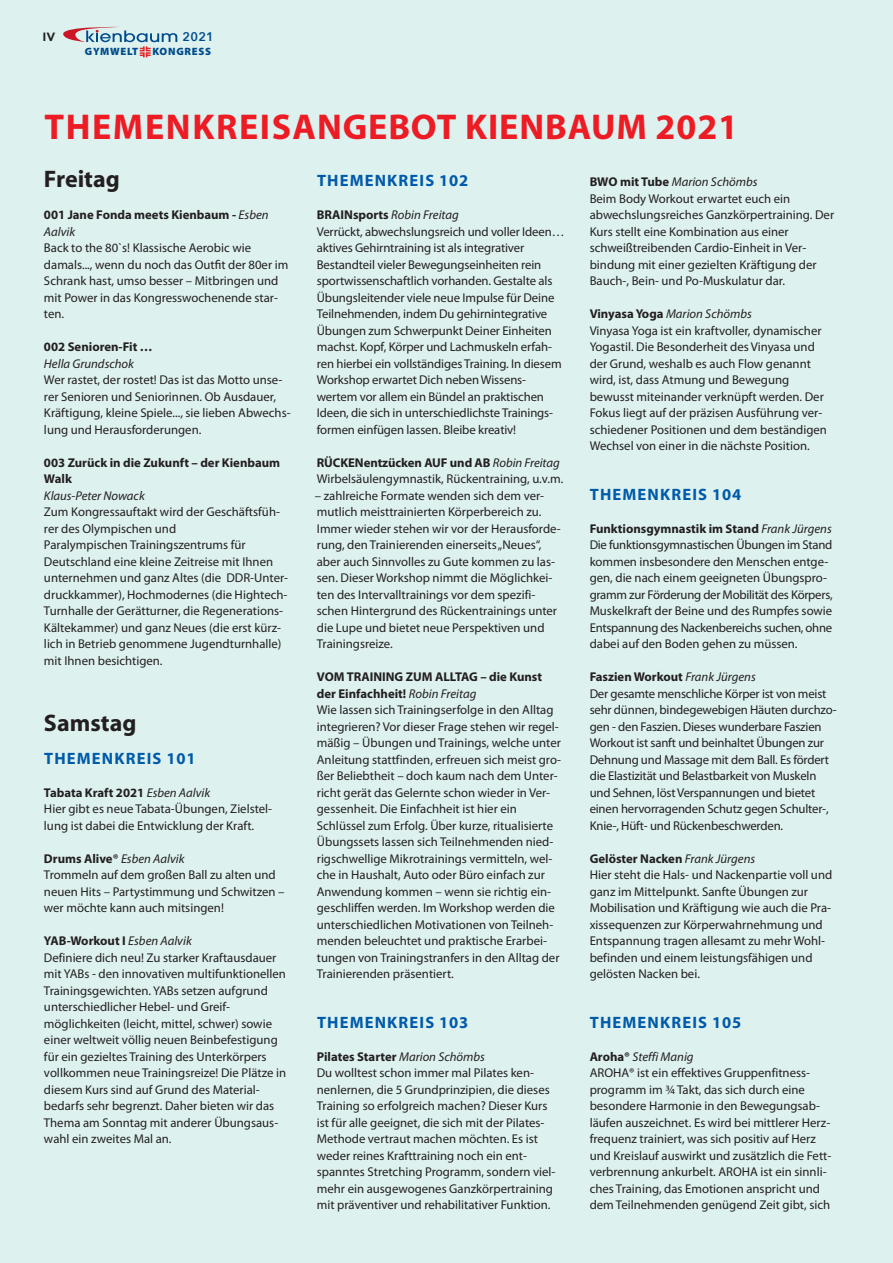
<style>
.page{position:relative;width:893px;height:1263px;background:#ddf1ef}
.page>*{position:absolute;margin:0;border:0;box-sizing:border-box;transform-origin:0 0}
.t1{font:700 36px "Myriad Pro";letter-spacing:.025em;color:#ed1c24}
.t2{font:700 24px "Myriad";color:#231f20}
.t3{font:700 24px "Myriad Pro";color:#231f20}
.t4{font:700 16.5px "Myriad Pro";letter-spacing:.07em;color:#005aaa}
.t5{font:12.75px/16.5px "Myriad Pro";color:#231f20}
.t6{font:700 12.75px/16.5px "Myriad Pro";color:#231f20}
.t7{font:italic 12.75px "Myriad Pro";color:#231f20}
.t8{font:600 12.45px "Avenir Next";color:#004b8c}
.t9{font:700 12px "Gotham";color:#231f20}
.t10{font:900 10.65px "Myriad Pro";letter-spacing:.07em;color:#004b8c}
.s1{font-weight:400;font-style:italic}
.s2{font-weight:700}
.s3{font-style:italic}
</style>
<div class="page">
<svg style="left:63px;top:26px;width:114px;height:31px"></svg>
<p class="t9" style="left:42px;top:30px;width:15px">IV</p>
<p class="t8" style="left:183px;top:29px;width:33px">2021</p>
<p class="t10" style="left:85px;top:48px;width:55px">GYMWELT</p>
<p class="t10" style="left:152px;top:48px;width:60px">KONGRESS</p>
<h1 class="t1" style="left:44px;top:113px;width:695px">THEMENKREISANGEBOT KIENBAUM 2021</h1>
<h2 class="t2" style="left:44px;top:170px;width:77px">Freitag</h2>
<p class="t6" style="left:44px;top:207px;width:226px">001 Jane Fonda meets Kienbaum - <span class="s1">Esben<br>Aalvik</span></p>
<p class="t5" style="left:44px;top:240px;width:246px">Back to the 80`s! Klassische Aerobic wie damals..., wenn du noch das Outfit der 80er im Schrank hast, umso besser – Mitbringen und mit Power in das Kongresswochen ende star&shy;ten.</p>
<p class="t6" style="left:44px;top:339px;width:110px">002 Senioren-Fit …</p>
<p class="t7" style="left:44px;top:358px;width:92px">Hella Grundschok</p>
<p class="t5" style="left:44px;top:372px;width:248px">Wer rastet, der rostet! Das ist das Motto unse&shy;rer Senioren und Seniorinnen. Ob Aus dauer, Kräftigung, kleine Spiele..., sie lieben Abwechs&shy;lung und Herausforderungen.</p>
<p class="t6" style="left:44px;top:455px;width:238px">003 Zurück in die Zukunft – der Kienbaum<br>Walk</p>
<p class="t7" style="left:44px;top:490px;width:102px">Klaus-Peter Nowack</p>
<p class="t5" style="left:44px;top:504px;width:245px">Zum Kongressauftakt wird der Geschäftsfüh&shy;rer des Olympischen und<br>Paralympischen Trainingszentrums für Deutschland eine kleine Zeitreise mit Ihnen unternehmen und ganz Altes (die DDR-Unter&shy;druckkammer), Hochmodernes (die Hightech-Turnhalle der Gerätturner, die Regenerations-Kältekammer) und ganz Neues (die erst kürz&shy;lich in Betrieb genommene Jugendturnhalle) mit Ihnen besichtigen.</p>
<h2 class="t3" style="left:44px;top:713px;width:94px">Samstag</h2>
<p class="t4" style="left:44px;top:752px;width:153px">THEMENKREIS 101</p>
<p class="t5" style="left:44px;top:785px;width:230px"><span class="s2">Tabata Kraft 2021</span> <span class="s3">Esben Aalvik<br></span>Hier gibt es neue Tabata-Übungen, Zielstel - lung ist dabei die Entwicklung der Kraft.</p>
<p class="t5" style="left:44px;top:851px;width:242px"><span class="s2">Drums Alive®</span> <span class="s3">Esben Aalvik<br></span>Trommeln auf dem großen Ball zu alten und neuen Hits – Partystimmung und Schwitzen – wer möchte kann auch mitsingen!</p>
<p class="t5" style="left:44px;top:933px;width:244px"><span class="s2">YAB-Workout I</span> <span class="s3">Esben Aalvik<br></span>Definiere dich neu! Zu starker Kraftausdauer mit YABs - den innovativen multifunktionel len Trainingsgewichten. YABs setzen auf grund unterschiedlicher Hebel- und Greif - möglichkeiten (leicht, mittel, schwer) sowie einer weltweit völlig neuen Beinbefestigung für ein gezieltes Training des Unterkörpers vollkommen neue Trainingsreize! Die Plätze in diesem Kurs sind auf Grund des Material - bedarfs sehr begrenzt. Daher bieten wir das Thema am Sonntag mit anderer Übungsaus - wahl ein zweites Mal an.</p>
<p class="t4" style="left:317px;top:174px;width:153px">THEMENKREIS 102</p>
<p class="t5" style="left:317px;top:207px;width:249px"><span class="s2">BRAINsports</span> <span class="s3">Robin Freitag<br></span>Verrückt, abwechslungsreich und voller Ideen… aktives Gehirntraining ist als inte grativer Bestandteil vieler Bewegungsein heiten rein sportwissenschaftlich vorhan den. Gestalte als Übungsleitender viele neue Impulse für Deine Teilnehmenden, indem Du gehirnintegrative Übungen zum Schwerpunkt Deiner Einheiten machst. Kopf, Körper und Lachmuskeln erfah&shy;ren hierbei ein vollständiges Training. In diesem Workshop erwartet Dich neben Wissens - wertem vor allem ein Bündel an prakti schen Ideen, die sich in unterschiedlichste Trainings&shy;formen einfügen lassen. Bleibe kreativ!</p>
<p class="t5" style="left:317px;top:455px;width:248px"><span class="s2">RÜCKENentzücken AUF und AB</span> <span class="s3">Robin Freitag<br></span>Wirbelsäulengymnastik, Rückentraining, u.v.m.</p>
<p class="t5" style="left:315px;top:488px;width:247px">– zahlreiche Formate wenden sich dem ver&shy;mutlich meisttrainierten Körperbe reich zu.<br>Immer wieder stehen wir vor der Herausforde&shy;rung, den Trainierenden einer seits „Neues“, aber auch Sinnvolles zu Gute kommen zu las&shy;sen. Dieser Workshop nimmt die Möglichkei&shy;ten des Intervalltrainings vor dem spezifi&shy;schen Hintergrund des Rückent rainings unter die Lupe und bietet neue Per spektiven und Trainingsreize.</p>
<p class="t5" style="left:317px;top:669px;width:246px"><span class="s2">VOM TRAINING ZUM ALLTAG – die Kunst der Einfachheit!</span> <span class="s3">Robin Freitag<br></span>Wie lassen sich Trainingserfolge in den Alltag integrieren? Vor dieser Frage stehen wir regel&shy;mäßig – Übungen und Trainings, welche unter Anleitung stattfinden, erfreuen sich meist gro&shy;ßer Beliebtheit – doch kaum nach dem Unter&shy;richt gerät das Gelernte schon wieder in Ver&shy;gessenheit. Die Einfachheit ist hier ein Schlüssel zum Erfolg. Über kurze, ritualisierte Übungssets lassen sich Teilneh menden nied&shy;rigschwellige Mikrotrainings vermitteln, wel&shy;che in Haushalt, Auto oder Büro einfach zur Anwendung kommen – wenn sie richtig ein&shy;geschliffen werden. Im Workshop werden die unterschiedlichen Motivationen von Teilneh&shy;menden beleuch tet und praktische Erarbei&shy;tungen von Trai ningstranfers in den Alltag der Trainierenden präsentiert.</p>
<p class="t4" style="left:317px;top:1016px;width:153px">THEMENKREIS 103</p>
<p class="t5" style="left:317px;top:1049px;width:240px"><span class="s2">Pilates Starter</span> <span class="s3">Marion Schömbs<br></span>Du wolltest schon immer mal Pilates ken - nenlernen, die 5 Grundprinzipien, die dieses Training so erfolgreich machen? Dieser Kurs ist für alle geeignet, die sich mit der Pilates-Methode vertraut machen möchten. Es ist weder reines Krafttraining noch ein ent - spanntes Stretching Programm, sondern viel&shy;mehr ein ausgewogenes Ganzkörper training mit präventiver und rehabilitativer Funktion.</p>
<p class="t5" style="left:590px;top:174px;width:246px"><span class="s2">BWO mit Tube</span> <span class="s3">Marion Schömbs<br></span>Beim Body Workout erwartet euch ein abwechslungsreiches Ganzkörpertraining. Der Kurs stellt eine Kombination aus einer schweißtreibenden Cardio-Einheit in Ver - bindung mit einer gezielten Kräftigung der Bauch-, Bein- und Po-Muskulatur dar.</p>
<p class="t5" style="left:590px;top:306px;width:239px"><span class="s2">Vinyasa Yoga</span> <span class="s3">Marion Schömbs<br></span>Vinyasa Yoga ist ein kraftvoller, dynamischer Yogastil. Die Besonderheit des Vinyasa und der Grund, weshalb es auch Flow genannt wird, ist, dass Atmung und Bewegung bewusst miteinander verknüpft werden. Der Fokus liegt auf der präzisen Ausführung ver - schiedener Positionen und dem beständigen Wechsel von einer in die nächste Position.</p>
<p class="t4" style="left:590px;top:488px;width:153px">THEMENKREIS 104</p>
<p class="t5" style="left:590px;top:521px;width:244px"><span class="s2">Funktionsgymnastik im Stand</span> <span class="s3">Frank Jürgens </span>Die funktionsgymnastischen Übungen im Stand kommen insbesondere den Men schen entge&shy;gen, die nach einem geeigne ten Übungspro&shy;gramm zur Förderung der Mobilität des Körpers, Muskelkraft der Beine und des Rumpfes sowie Entspannung des Nackenbereichs suchen, ohne dabei auf den Boden gehen zu müssen.</p>
<p class="t5" style="left:590px;top:669px;width:248px"><span class="s2">Faszien Workout</span> <span class="s3">Frank Jürgens<br></span>Der gesamte menschliche Körper ist von meist sehr dünnen, bindegewebigen Häu ten durchzo&shy;gen - den Faszien. Dieses wun derbare Faszien Workout ist sanft und bein haltet Übungen zur Dehnung und Massage mit dem Ball. Es fördert die Elastizität und Belastbarkeit von Muskeln und Sehnen, löst Verspannungen und bietet einen hervorra genden Schutz gegen Schulter-, Knie-, Hüft- und Rückenbeschwerden.</p>
<p class="t5" style="left:590px;top:851px;width:244px"><span class="s2">Gelöster Nacken</span> <span class="s3">Frank Jürgens<br></span>Hier steht die Hals- und Nackenpartie voll und ganz im Mittelpunkt. Sanfte Übungen zur Mobilisation und Kräftigung wie auch die Pra&shy;xissequenzen zur Körperwahrnehmung und Entspannung tragen allesamt zu mehr Wohl&shy;befinden und einem leistungsfähigen und gelösten Nacken bei.</p>
<p class="t4" style="left:590px;top:1016px;width:153px">THEMENKREIS 105</p>
<p class="t5" style="left:590px;top:1049px;width:243px"><span class="s2">Aroha®</span> <span class="s3">Steffi Manig<br></span>AROHA® ist ein effektives Gruppenfitness - programm im ¾ Takt, das sich durch eine besondere Harmonie in den Bewegungsab - läufen auszeichnet. Es wird bei mittlerer Herz&shy;frequenz trainiert, was sich positiv auf Herz und Kreislauf auswirkt und zusätzlich die Fett&shy;verbrennung ankurbelt. AROHA ist ein sinnli&shy;ches Training, das Emotionen anspricht und dem Teilnehmenden genügend Zeit gibt, sich</p>
</div>
